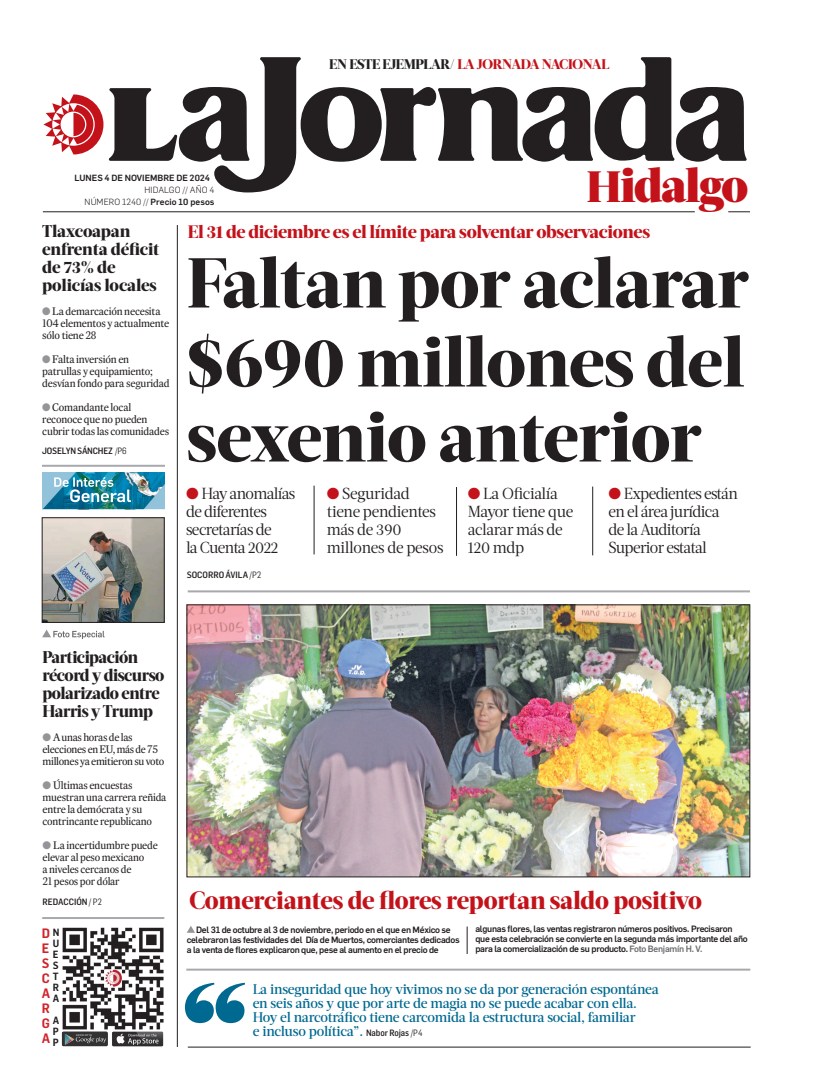
<style>
.page{position:relative;width:822px;height:1089px;background:#fff}
.page>*{position:absolute;margin:0;border:0;box-sizing:border-box;transform-origin:0 0}
.CABEZA_60{font:800 70.4px/77px "Acta Headline";letter-spacing:-.01em;color:#231f20;text-align:justify}
.t1{font:900 47.8px "Acta Headline";letter-spacing:-.03em;color:#c4121a}
.BALAZO_ROJO_19{font:800 25.2px "Acta Headline";letter-spacing:-.01em;color:#c4121a}
.BALAZO_ROJO_19-2{font:800 18px "Acta Headline";letter-spacing:-.02em;color:#c4121a}
.SUMARIO_9_5{font:800 17px/18px "Acta Headline";letter-spacing:-.03em;color:#231f20}
.SUMARIO_9_5-2{font:800 17px/18px "Acta Headline";letter-spacing:-.01em;color:#231f20}
.SUMARIO_17{font:16px/18px "Acta Deck";letter-spacing:-.04em;color:#231f20;scale:.96 1}
.SUMARIO_17-2{font:16px/18px "Acta Deck";letter-spacing:-.02em;color:#231f20;scale:.96 1}
.NOMBRE_COLUMNA_CONTR{font:500 14px/14px "Acta Deck";letter-spacing:-.02em;color:#006991}
.t2{font:800 13.9px "Acta Headline";letter-spacing:-.03em;color:#c4121a}
.CABEZA_44_DEPORTES_F{font:600 13.4px "Flama Semicondensed";color:#d1232a}
.SUMARIO_9_5-3{font:11px/12px "Expresso Tx";letter-spacing:-.02em;color:#231f20}
.CABEZA_44_DEPORTES_F-2{font:600 10.3px "Flama Semicondensed";color:#231f20}
.PIE_DE_FOTO_SIN_PLEC{font:500 9px/10px "Flama";letter-spacing:-.03em;color:#231f20}
.SUMARIO_9_5-4{font:500 9px "Flama Semicond";letter-spacing:-.02em;color:#231f20}
.CREDITO_PORTADA{font:500 9px "Flama Semicond";color:#231f20}
.SUMARIO_9_5-5{font:500 9px "Flama Semicond";color:#231f20}
.CABEZA_40_ACTA_BOOK{font:500 8.8px "Flama";color:#231f20}
.CABEZA_40_ACTA_BOOK-2{font:300 8.8px "Flama";letter-spacing:.01em;color:#231f20}
.s1{font-weight:300}
.s2{color:#231f20}
.s3{font-size:43.8px}
.s4{color:#939598}
.s5{font-weight:400}
.s6{color:#c4121a}
.s7{color:#6c6d70}
.s8{font-family:"Flama Semicond";font-size:9px;color:#231f20}
.s9{font-family:"Flama Semicond";font-weight:400;font-size:9px;color:#231f20}
</style>
<div class="page">
<svg style="left:109px;top:57px;width:638px;height:135px"></svg>
<svg style="left:43px;top:94px;width:60px;height:60px"></svg>
<hr style="left:43px;top:212px;width:652px;height:1px;background:#231f20">
<svg style="left:728px;top:212px;width:22px;height:1px"></svg>
<hr style="left:42px;top:917px;width:122px;height:2px;background:#a8a9ad">
<hr style="left:42px;top:465px;width:123px;height:2px;background:#a8a9ad">
<hr style="left:177px;top:225px;width:1px;height:822px;background:#231f20">
<img style="left:189px;top:607px;width:559px;height:268px">
<div style="left:187px;top:605px;width:563px;height:272px;border:1px solid #231f20"></div>
<svg style="left:187px;top:926px;width:8px;height:7px"></svg>
<svg style="left:467px;top:927px;width:1px;height:27px"></svg>
<hr style="left:188px;top:590px;width:562px;height:2px;background:#a8a9ad">
<img style="left:154px;top:928px;width:10px;height:101px">
<img style="left:63px;top:928px;width:91px;height:101px">
<img style="left:62px;top:1031px;width:101px;height:16px">
<hr style="left:188px;top:1047px;width:563px;height:1px;background:#231f20">
<svg style="left:185px;top:983px;width:60px;height:40px"></svg>
<hr style="left:186px;top:969px;width:564px;height:2px;background:#a8a9ad">
<img style="left:42px;top:472px;width:122px;height:39px">
<svg style="left:42px;top:630px;width:63px;height:9px"></svg>
<img style="left:44px;top:520px;width:118px;height:101px">
<div style="left:42px;top:518px;width:122px;height:105px;border:1px solid #231f20"></div>
<hr style="left:593px;top:487px;width:1px;height:68px;background:#231f20">
<hr style="left:456px;top:487px;width:1px;height:69px;background:#231f20">
<hr style="left:314px;top:486px;width:1px;height:68px;background:#231f20">
<p class="CABEZA_40_ACTA_BOOK" style="left:75px;top:171px;width:137px">LUNES 4 DE NOVIEMBRE DE 2024</p>
<p class="CABEZA_40_ACTA_BOOK-2" style="left:145px;top:183px;width:71px">HIDALGO // AÑO 4</p>
<p class="CABEZA_40_ACTA_BOOK" style="left:85px;top:195px;width:131px"><span class="s1">NÚMERO 1240 //</span> Precio 10 pesos</p>
<p class="t2" style="left:329px;top:56px;width:282px"><span class="s2">EN ESTE EJEMPLAR/</span> LA JORNADA NACIONAL</p>
<p class="t1" style="left:587px;top:157px;width:163px"><span class="s3">H</span>idalgo</p>
<p class="SUMARIO_9_5-2" style="left:42px;top:223px;width:119px">Tlaxcoapan enfrenta déficit de 73% de policías locales</p>
<p class="SUMARIO_9_5-3" style="left:42px;top:305px;width:129px"><span class="s4">●</span> La demarcación necesita<br>104 elementos y actualmente sólo tiene 28</p>
<p class="SUMARIO_9_5-3" style="left:42px;top:353px;width:129px"><span class="s4">●</span> Falta inversión en patrullas y equipamiento; desvían fondo para seguridad</p>
<p class="SUMARIO_9_5-3" style="left:42px;top:401px;width:128px"><span class="s4">●</span> Comandante local reconoce que no pueden cubrir todas las comunidades</p>
<p class="SUMARIO_9_5-4" style="left:42px;top:445px;width:86px">JOSELYN SÁNCHEZ <span class="s5">/P6</span></p>
<p class="BALAZO_ROJO_19-2" style="left:188px;top:221px;width:464px">El 31 de diciembre es el límite para solventar observaciones</p>
<p class="CABEZA_60" style="left:187px;top:245px;width:564px">Faltan por aclarar $690 millones del sexenio anterior</p>
<p class="SUMARIO_17" style="left:186px;top:484px;width:116px"><span class="s6">●</span> Hay anomalías de diferentes secretarías de<br>la Cuenta 2022</p>
<p class="SUMARIO_17-2" style="left:327px;top:484px;width:123px"><span class="s6">●</span> Seguridad tiene pendientes más de 390 millones de pesos</p>
<p class="SUMARIO_17-2" style="left:468px;top:484px;width:112px"><span class="s6">●</span> La Oficialía<br>Mayor tiene que aclarar más de<br>120 mdp</p>
<p class="SUMARIO_17" style="left:609px;top:484px;width:136px"><span class="s6">●</span> Expedientes están en el área jurídica de la Auditoría<br>Superior estatal</p>
<p class="CREDITO_PORTADA" style="left:187px;top:568px;width:76px">SOCORRO ÁVILA <span class="s5">/P2</span></p>
<p class="SUMARIO_9_5" style="left:43px;top:648px;width:123px">Participación récord y discurso polarizado entre<br>Harris y Trump</p>
<p class="SUMARIO_9_5-3" style="left:43px;top:731px;width:123px"><span class="s4">●</span> A unas horas de las elecciones en EU, más de 75 millones ya emitieron su voto</p>
<p class="SUMARIO_9_5-3" style="left:43px;top:779px;width:125px"><span class="s4">●</span> Últimas encuestas muestran una carrera reñida entre la demócrata y su contrincante republicano</p>
<p class="SUMARIO_9_5-3" style="left:43px;top:839px;width:117px"><span class="s4">●</span> La incertidumbre puede elevar al peso mexicano<br>a niveles cercanos de<br>21 pesos por dólar</p>
<p class="SUMARIO_9_5-5" style="left:43px;top:895px;width:61px">REDACCIÓN<span class="s5">/ P2</span></p>
<p class="CABEZA_44_DEPORTES_F-2" style="left:53px;top:925px;width:8px">N</p>
<p class="CABEZA_44_DEPORTES_F-2" style="left:53px;top:936px;width:8px">U</p>
<p class="CABEZA_44_DEPORTES_F-2" style="left:53px;top:947px;width:7px">E</p>
<p class="CABEZA_44_DEPORTES_F-2" style="left:53px;top:958px;width:7px">S</p>
<p class="CABEZA_44_DEPORTES_F-2" style="left:53px;top:969px;width:7px">T</p>
<p class="CABEZA_44_DEPORTES_F-2" style="left:53px;top:980px;width:8px">R</p>
<p class="CABEZA_44_DEPORTES_F-2" style="left:53px;top:991px;width:8px">A</p>
<p class="CABEZA_44_DEPORTES_F-2" style="left:53px;top:1013px;width:8px">A</p>
<p class="CABEZA_44_DEPORTES_F-2" style="left:53px;top:1024px;width:8px">P</p>
<p class="CABEZA_44_DEPORTES_F-2" style="left:53px;top:1035px;width:8px">P</p>
<p class="CABEZA_44_DEPORTES_F" style="left:42px;top:925px;width:10px">D</p>
<p class="CABEZA_44_DEPORTES_F" style="left:42px;top:940px;width:9px">E</p>
<p class="CABEZA_44_DEPORTES_F" style="left:42px;top:955px;width:9px">S</p>
<p class="CABEZA_44_DEPORTES_F" style="left:42px;top:970px;width:10px">C</p>
<p class="CABEZA_44_DEPORTES_F" style="left:42px;top:985px;width:10px">A</p>
<p class="CABEZA_44_DEPORTES_F" style="left:42px;top:1000px;width:10px">R</p>
<p class="CABEZA_44_DEPORTES_F" style="left:42px;top:1015px;width:10px">G</p>
<p class="CABEZA_44_DEPORTES_F" style="left:42px;top:1030px;width:10px">A</p>
<p class="BALAZO_ROJO_19" style="left:189px;top:885px;width:515px">Comerciantes de flores reportan saldo positivo</p>
<p class="PIE_DE_FOTO_SIN_PLEC" style="left:187px;top:924px;width:275px;text-indent:9px">Del 31 de octubre al 3 de noviembre, periodo en el que en México se celebraron las festividades del Día de Muertos, comerciantes dedicados a la venta de flores explicaron que, pese al aumento en el precio de</p>
<p class="PIE_DE_FOTO_SIN_PLEC" style="left:475px;top:923px;width:274px">algunas flores, las ventas registraron números positivos. Precisaron que esta celebración se convierte en la segunda más importante del año para la comercialización de su producto. <span class="s7">Foto Benjamín H. V.</span></p>
<p class="NOMBRE_COLUMNA_CONTR" style="left:253px;top:982px;width:408px">La inseguridad que hoy vivimos no se da por generación espontánea en seis años y que por arte de magia no se puede acabar con ella.<br>Hoy el narcotráfico tiene carcomida la estructura social, familiar<br>e incluso política”. <span class="s8">Nabor Rojas</span> <span class="s9">/P4</span></p>
</div>
